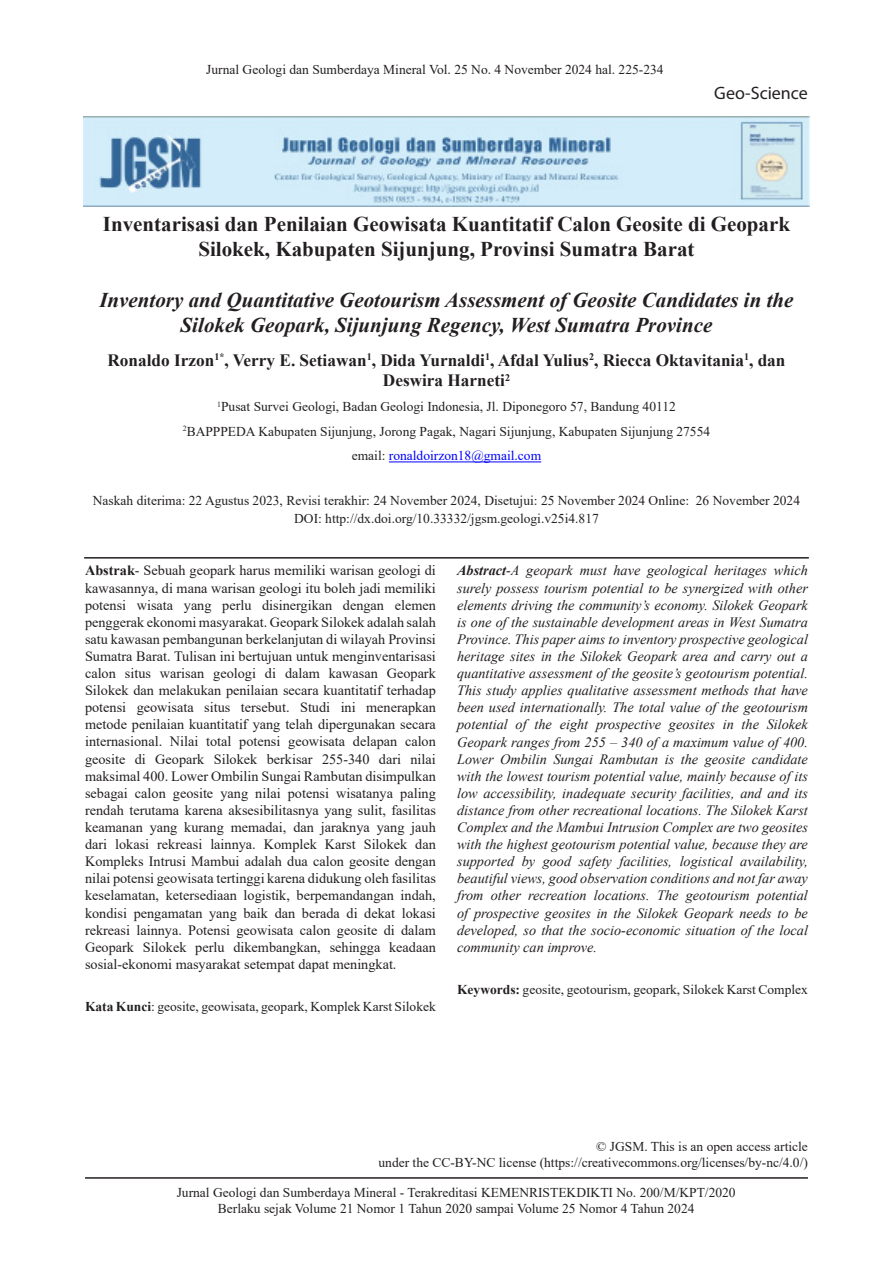
<style>
.page{position:relative;width:893px;height:1263px;background:#fff}
.page>*{position:absolute;margin:0;border:0;box-sizing:border-box;transform-origin:0 0}
.Judul_2{font:italic 700 21px/25.2px "Times New Roman";color:#231f20;text-align:center}
.JUDUL_1{font:700 21px/25.2px "Times New Roman";color:#231f20;text-align:center}
.t1{font:18px "Myriad Pro";color:#231f20}
.PENULIS{font:700 17.25px/20.7px "Times New Roman";color:#231f20;text-align:center}
.ABSTRAK_1{font:14.25px/17.1px "Times New Roman";color:#231f20;text-align:justify}
.ABSTRAK_2{font:italic 14.25px/17.1px "Times New Roman";color:#231f20;text-align:justify}
.PROSES_NASKAH{font:13.5px "Times New Roman";color:#231f20}
.INSTITUSI{font:13.5px "Times New Roman";color:#231f20}
.KATA_KUNCI{font:13.5px "Times New Roman";color:#231f20}
.INSTITUSI-2{font:13.5px "Times New Roman";color:#00f}
.s1{color:#231f20}
.s2{font-weight:700}
</style>
<div class="page">
<img style="left:83px;top:117px;width:727px;height:90px">
<hr style="left:84px;top:557px;width:725px;height:2px;background:#231f20">
<hr style="left:85px;top:1177px;width:723px;height:2px;background:#231f20">
<hr style="left:389px;top:462px;width:152px;height:1px;background:#00f">
<p class="PROSES_NASKAH" style="left:206px;top:60px;width:459px">Jurnal Geologi dan Sumberdaya Mineral Vol. 25 No. 4 November 2024 hal. 225-234</p>
<p class="t1" style="left:714px;top:81px;width:95px">Geo-Science</p>
<p class="JUDUL_1" style="left:103px;top:211px;width:689px">Inventarisasi dan Penilaian Geowisata Kuantitatif Calon Geosite di Geopark<br>Silokek, Kabupaten Sijunjung, Provinsi Sumatra Barat</p>
<p class="Judul_2" style="left:99px;top:286px;width:696px">Inventory and Quantitative Geotourism Assessment of Geosite Candidates in the<br>Silokek Geopark, Sijunjung Regency, West Sumatra Province</p>
<p class="PENULIS" style="left:107px;top:349px;width:679px">Ronaldo Irzon<sup>1*</sup>, Verry E. Setiawan<sup>1</sup>, Dida Yurnaldi<sup>1</sup>, Afdal Yulius<sup>2</sup>, Riecca Oktavitania<sup>1</sup>, dan<br>Deswira Harneti<sup>2</sup></p>
<p class="INSTITUSI" style="left:217px;top:397px;width:460px"><sup>1</sup>Pusat Survei Geologi, Badan Geologi Indonesia, Jl. Diponegoro 57, Bandung 40112</p>
<p class="INSTITUSI" style="left:183px;top:422px;width:529px"><sup>2</sup>BAPPPEDA Kabupaten Sijunjung, Jorong Pagak, Nagari Sijunjung, Kabupaten Sijunjung 27554</p>
<p class="INSTITUSI-2" style="left:352px;top:446px;width:191px"><span class="s1">email:</span> ronaldoirzon18@gmail.com</p>
<p class="PROSES_NASKAH" style="left:93px;top:491px;width:709px">Naskah diterima: 22 Agustus 2023, Revisi terakhir: 24 November 2024, Disetujui: 25 November 2024 Online: 26 November 2024</p>
<p class="PROSES_NASKAH" style="left:294px;top:509px;width:306px">DOI: http://dx.doi.org/10.33332/jgsm.geologi.v25i4.817</p>
<p class="ABSTRAK_1" style="left:85px;top:562px;width:352px"><span class="s2">Abstrak</span>- Sebuah geopark harus memiliki warisan geologi di kawasannya, di mana warisan geologi itu boleh jadi memiliki potensi wisata yang perlu disinergikan dengan elemen penggerak ekonomi masyarakat. Geopark Silokek adalah salah satu kawasan pembangunan berkelanjutan di wilayah Provinsi Sumatra Barat. Tulisan ini bertujuan untuk menginventarisasi calon situs warisan geologi di dalam kawasan Geopark Silokek dan melakukan penilaian secara kuantitatif terhadap potensi geowisata situs tersebut. Studi ini menerapkan metode penilaian kuantitatif yang telah dipergunakan secara internasional. Nilai total potensi geowisata delapan calon geosite di Geopark Silokek berkisar 255-340 dari nilai maksimal 400. Lower Ombilin Sungai Rambutan disimpulkan sebagai calon geosite yang nilai potensi wisatanya paling rendah terutama karena aksesibilitasnya yang sulit, fasilitas keamanan yang kurang memadai, dan jaraknya yang jauh dari lokasi rekreasi lainnya. Komplek Karst Silokek dan Kompleks Intrusi Mambui adalah dua calon geosite dengan nilai potensi geowisata tertinggi karena didukung oleh fasilitas keselamatan, ketersediaan logistik, berpemandangan indah, kondisi pengamatan yang baik dan berada di dekat lokasi rekreasi lainnya. Potensi geowisata calon geosite di dalam Geopark Silokek perlu dikembangkan, sehingga keadaan sosial-ekonomi masyarakat setempat dapat meningkat.</p>
<p class="KATA_KUNCI" style="left:85px;top:996px;width:352px"><span class="s2">Kata Kunci</span>: geosite, geowisata, geopark, Komplek Karst Silokek</p>
<p class="ABSTRAK_2" style="left:457px;top:562px;width:352px"><span class="s2">Abstract</span>-A geopark must have geological heritages which surely possess tourism potential to be synergized with other elements driving the community’s economy. Silokek Geopark is one of the sustainable development areas in West Sumatra Province. This paper aims to inventory prospective geological heritage sites in the Silokek Geopark area and carry out a quantitative assessment of the geosite’s geotourism potential.<br>This study applies qualitative assessment methods that have been used internationally. The total value of the geotourism potential of the eight prospective geosites in the Silokek Geopark ranges from 255 – 340 of a maximum value of 400.<br>Lower Ombilin Sungai Rambutan is the geosite candidate with the lowest tourism potential value, mainly because of its low accessibility, inadequate security facilities, and and its distance from other recreational locations. The Silokek Karst Complex and the Mambui Intrusion Complex are two geosites with the highest geotourism potential value, because they are supported by good safety facilities, logistical availability, beautiful views, good observation conditions and not far away from other recreation locations. The geotourism potential of prospective geosites in the Silokek Geopark needs to be developed, so that the socio-economic situation of the local community can improve.</p>
<p class="KATA_KUNCI" style="left:457px;top:979px;width:352px"><span class="s2">Keywords:</span> geosite, geotourism, geopark, Silokek Karst Complex</p>
<p class="PROSES_NASKAH" style="left:596px;top:1137px;width:213px">© JGSM. This is an open access article</p>
<p class="PROSES_NASKAH" style="left:378px;top:1153px;width:431px">under the CC-BY-NC license (https://creativecommons.org/licenses/by-nc/4.0/)</p>
<p class="PROSES_NASKAH" style="left:177px;top:1183px;width:560px">Jurnal Geologi dan Sumberdaya Mineral - Terakreditasi KEMENRISTEKDIKTI No. 200/M/KPT/2020</p>
<p class="PROSES_NASKAH" style="left:218px;top:1199px;width:478px">Berlaku sejak Volume 21 Nomor 1 Tahun 2020 sampai Volume 25 Nomor 4 Tahun 2024</p>
</div>
